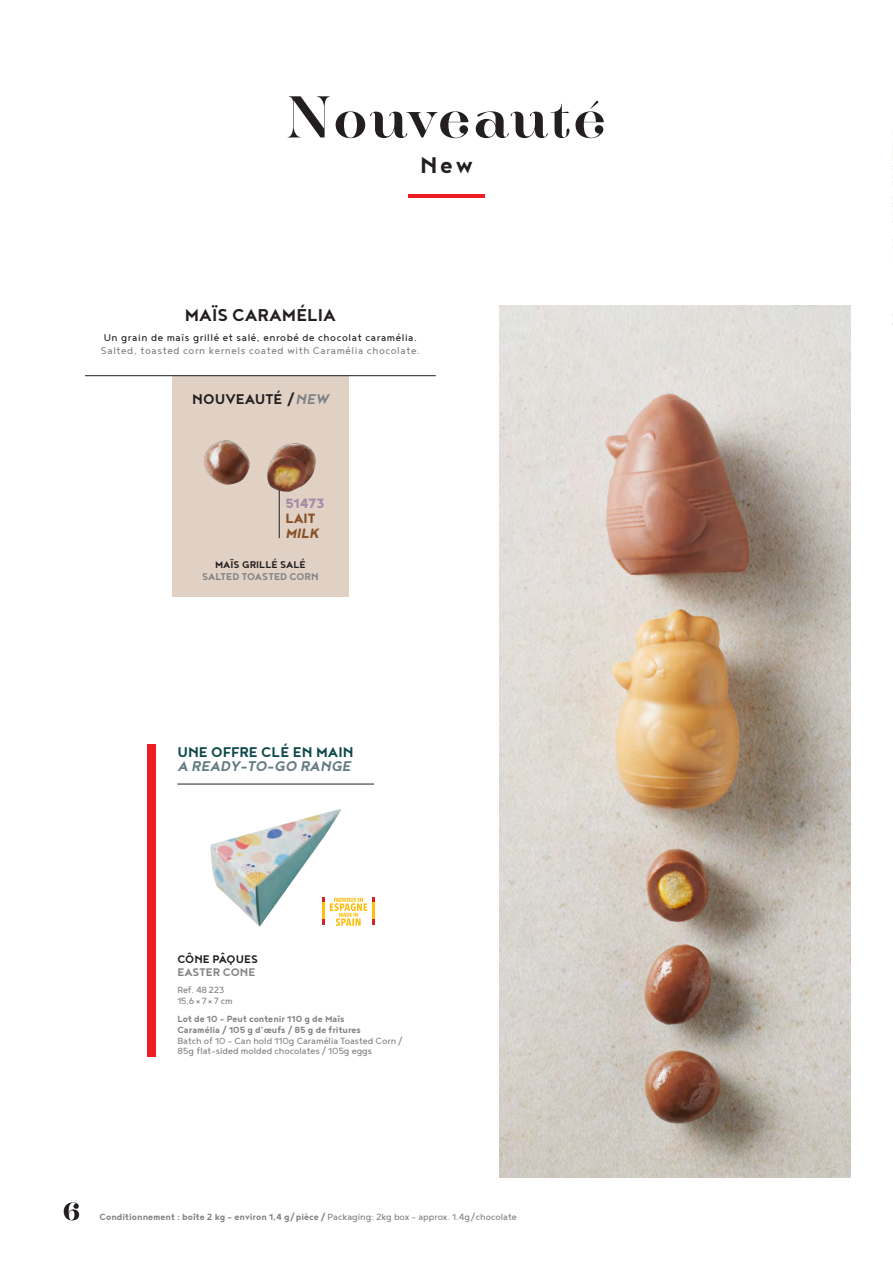
<style>
.page{position:relative;width:893px;height:1263px;background:#fff}
.page>*{position:absolute;margin:0;border:0;box-sizing:border-box;transform-origin:0 0}
.sous-titre{font:50.25px "Hera Big";letter-spacing:.06em;color:#231f20}
.t1{font:700 27.75px "Noyh Geometric";color:#231f20}
.t2{font:700 21px "Noyh Geometric";color:#231f20}
.t3{font:600 21px "Hera Big";color:#231f20}
.t4{font:700 17.25px/13.5px "Noyh Geometric";color:#0e484b}
.t5{font:700 17.25px "Noyh Geometric";color:#231f20}
.t6{font:800 16.5px "Noyh Geometric";color:#a68ba7}
.t7{font:800 16.5px "Noyh Geometric";color:#895228}
.t8{font:italic 800 16.5px "Noyh Geometric";color:#895228}
.t9{font:700 13.5px "Noyh Geometric";color:#231f20}
.t10{font:700 13.5px "Noyh Geometric";color:#808285}
.t11{font:12px "Noyh Geometric";letter-spacing:.05em;color:#808285}
.t12{font:12px "Noyh Geometric";letter-spacing:.05em;color:#231f20}
.t13{font:700 12px "Noyh Geometric";color:#808285}
.t14{font:700 12px "Noyh Geometric";color:#231f20}
.t15{font:10.95px/10.9px "Noyh Geometric";color:#808285}
.t16{font:700 10.95px "Noyh Geometric";color:#808285}
.s1{font-style:italic;color:#808285}
.s2{font-style:italic;color:#637c81}
.s3{font-weight:700}
.s4{font-weight:400}
</style>
<div class="page">
<svg style="left:892px;top:131px;width:1px;height:195px"></svg>
<div style="left:172px;top:375px;width:177px;height:221px;background:#e0d1c4"></div>
<hr style="left:279px;top:468px;width:1px;height:70px;background:#231f20">
<img style="left:203px;top:440px;width:113px;height:69px">
<hr style="left:408px;top:194px;width:77px;height:4px;background:#ee1d23">
<hr style="left:85px;top:375px;width:351px;height:1px;background:#231f20">
<img style="left:500px;top:305px;width:350px;height:873px">
<div style="left:147px;top:744px;width:8px;height:313px;background:#ee1d23"></div>
<img style="left:210px;top:809px;width:131px;height:118px">
<svg style="left:323px;top:897px;width:51px;height:29px"></svg>
<hr style="left:177px;top:784px;width:197px;height:1px;background:#231f20">
<p class="sous-titre" style="left:287px;top:78px;width:320px">Nouveauté</p>
<p class="t1" style="left:420px;top:149px;width:54px">New</p>
<p class="t2" style="left:185px;top:303px;width:153px">MAÏS CARAMÉLIA</p>
<p class="t12" style="left:104px;top:330px;width:315px">Un grain de maïs grillé et salé, enrobé de chocolat caramélia.</p>
<p class="t11" style="left:101px;top:344px;width:321px">Salted, toasted corn kernels coated with Caramélia chocolate.</p>
<p class="t5" style="left:192px;top:389px;width:138px">NOUVEAUTÉ /<span class="s1">NEW</span></p>
<p class="t6" style="left:285px;top:494px;width:40px">51473</p>
<p class="t7" style="left:285px;top:509px;width:32px">LAIT</p>
<p class="t8" style="left:285px;top:524px;width:35px">MILK</p>
<p class="t14" style="left:215px;top:558px;width:92px">MAÏS GRILLÉ SALÉ</p>
<p class="t13" style="left:202px;top:570px;width:118px">SALTED TOASTED CORN</p>
<p class="t4" style="left:177px;top:745px;width:178px">UNE OFFRE CLÉ EN MAIN<br><span class="s2">A READY-TO-GO RANGE</span></p>
<p class="t9" style="left:177px;top:951px;width:82px">CÔNE PÂQUES</p>
<p class="t10" style="left:177px;top:964px;width:80px">EASTER CONE</p>
<p class="t15" style="left:177px;top:984px;width:57px">Ref. 48223<br>15,6×7×7 cm</p>
<p class="t15" style="left:177px;top:1013px;width:227px"><span class="s3">Lot de 10 - Peut contenir 110 g de Maïs Caramélia/105 g d’œufs/85 g de fritures<br></span>Batch of 10 - Can hold 110g Caramélia Toasted Corn/ 85g flat-sided molded chocolates/105g eggs</p>
<h3 class="t3" style="left:62px;top:1195px;width:19px">6</h3>
<p class="t16" style="left:100px;top:1211px;width:419px">Conditionnement : boîte 2 kg - environ 1,4 g/pièce/<span class="s4">Packaging: 2kg box - approx. 1.4g/chocolate</span></p>
</div>
